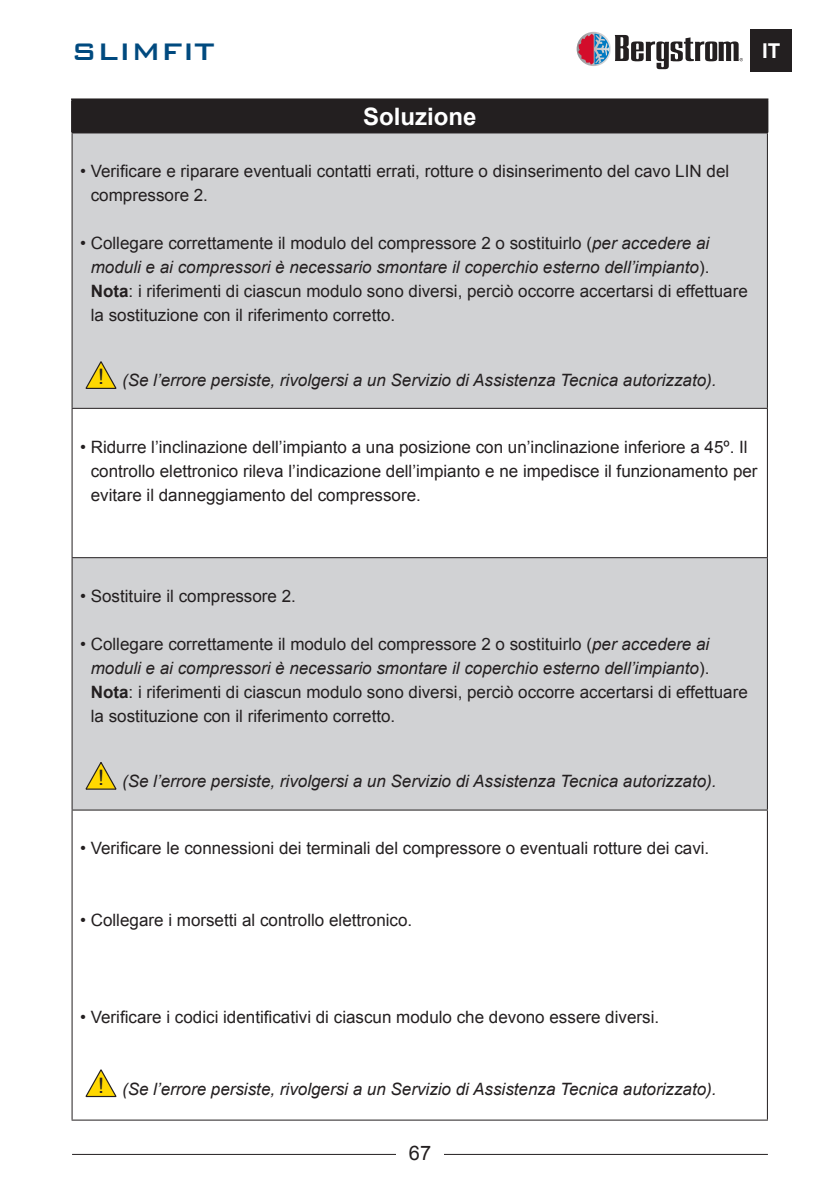
<style>
.page{position:relative;width:840px;height:1191px;background:#fff}
.page>*{position:absolute;margin:0;border:0;box-sizing:border-box;transform-origin:0 0}
.t1{font:500 32px "Bank Gothic BT";color:#004a7f}
.t2{font:700 24px "Arial";color:#fff}
.t3{font:700 20.4px "Arial";color:#fff}
.t4{font:20px "Arial";color:#231f20}
.t5{font:17px/24px "Arial";color:#231f20}
.t6{font:italic 17px "Arial";color:#231f20}
.s1{font-style:italic}
.s2{font-weight:700}
.s3{font-style:normal;font-size:21.4px}
</style>
<div class="page">
<div style="left:750px;top:29px;width:41px;height:42px;background:#231f20"></div>
<hr style="left:72px;top:1153px;width:695px;height:1px;background:#231f20">
<div style="left:396px;top:1145px;width:47px;height:29px;background:#fff"></div>
<svg style="left:576px;top:32px;width:34px;height:34px"></svg>
<svg style="left:578px;top:34px;width:164px;height:35px"></svg>
<div style="left:750px;top:30px;width:41px;height:42px;background:#231f20"></div>
<div style="left:72px;top:99px;width:695px;height:34px;background:#231f20"></div>
<svg style="left:73px;top:133px;width:693px;height:676px;fill:#d1d2d4"></svg>
<hr style="left:71px;top:98px;width:697px;height:2px;background:#231f20">
<hr style="left:766px;top:100px;width:2px;height:32px;background:#231f20">
<hr style="left:71px;top:100px;width:2px;height:32px;background:#231f20">
<hr style="left:72px;top:558px;width:1px;height:251px;background:#231f20">
<hr style="left:766px;top:558px;width:1px;height:251px;background:#231f20">
<hr style="left:72px;top:133px;width:1px;height:275px;background:#231f20">
<hr style="left:766px;top:133px;width:1px;height:275px;background:#231f20">
<hr style="left:72px;top:408px;width:695px;height:1px;background:#231f20">
<hr style="left:72px;top:409px;width:1px;height:148px;background:#231f20">
<hr style="left:766px;top:409px;width:1px;height:148px;background:#231f20">
<hr style="left:72px;top:557px;width:695px;height:1px;background:#231f20">
<hr style="left:72px;top:809px;width:695px;height:1px;background:#231f20">
<hr style="left:72px;top:810px;width:1px;height:309px;background:#231f20">
<hr style="left:766px;top:810px;width:1px;height:309px;background:#231f20">
<hr style="left:72px;top:1119px;width:695px;height:1px;background:#231f20">
<svg style="left:85px;top:360px;width:32px;height:30px"></svg>
<svg style="left:85px;top:760px;width:32px;height:30px"></svg>
<svg style="left:85px;top:1069px;width:32px;height:29px"></svg>
<h1 class="t1" style="left:71px;top:34px;width:145px">SLIMFIT</h1>
<p class="t3" style="left:761px;top:38px;width:20px">IT</p>
<h2 class="t2" style="left:363px;top:100px;width:115px">Soluzione</h2>
<p class="t5" style="left:91px;top:159px;width:639px;text-indent:-11px">• Verificare e riparare eventuali contatti errati, rotture o disinserimento del cavo LIN del compressore 2.</p>
<p class="t5" style="left:91px;top:231px;width:658px;text-indent:-11px">• Collegare correttamente il modulo del compressore 2 o sostituirlo (<span class="s1">per accedere ai moduli e ai compressori è necessario smontare il coperchio esterno dell’impianto</span>).<br><span class="s2">Nota</span>: i riferimenti di ciascun modulo sono diversi, perciò occorre accertarsi di effettuare la sostituzione con il riferimento corretto.</p>
<p class="t6" style="left:98px;top:369px;width:619px"><span class="s3">!</span> (Se l’errore persiste, rivolgersi a un Servizio di Assistenza Tecnica autorizzato).</p>
<p class="t5" style="left:91px;top:435px;width:668px;text-indent:-11px">• Ridurre l’inclinazione dell’impianto a una posizione con un’inclinazione inferiore a 45º. Il controllo elettronico rileva l’indicazione dell’impianto e ne impedisce il funzionamento per evitare il danneggiamento del compressore.</p>
<p class="t5" style="left:80px;top:584px;width:217px">• Sostituire il compressore 2.</p>
<p class="t5" style="left:91px;top:632px;width:658px;text-indent:-11px">• Collegare correttamente il modulo del compressore 2 o sostituirlo (<span class="s1">per accedere ai moduli e ai compressori è necessario smontare il coperchio esterno dell’impianto</span>).<br><span class="s2">Nota</span>: i riferimenti di ciascun modulo sono diversi, perciò occorre accertarsi di effettuare la sostituzione con il riferimento corretto.</p>
<p class="t6" style="left:98px;top:770px;width:619px"><span class="s3">!</span> (Se l’errore persiste, rivolgersi a un Servizio di Assistenza Tecnica autorizzato).</p>
<p class="t5" style="left:80px;top:836px;width:630px">• Verificare le connessioni dei terminali del compressore o eventuali rotture dei cavi.</p>
<p class="t5" style="left:80px;top:908px;width:333px">• Collegare i morsetti al controllo elettronico.</p>
<p class="t5" style="left:80px;top:1004px;width:580px">• Verificare i codici identificativi di ciascun modulo che devono essere diversi.</p>
<p class="t6" style="left:98px;top:1077px;width:619px"><span class="s3">!</span> (Se l’errore persiste, rivolgersi a un Servizio di Assistenza Tecnica autorizzato).</p>
<p class="t4" style="left:408px;top:1139px;width:24px">67</p>
</div>
